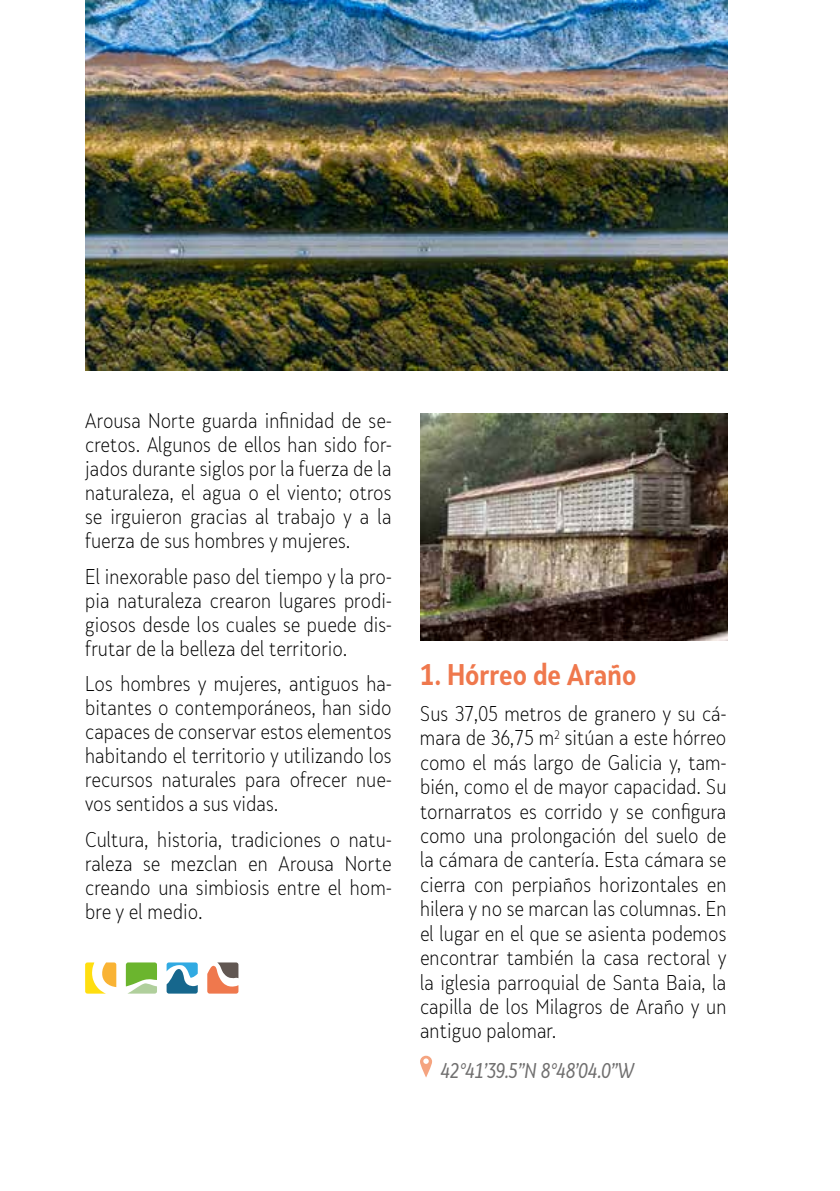
<style>
.page{position:relative;width:840px;height:1191px;background:#fff}
.page>*{position:absolute;margin:0;border:0;box-sizing:border-box;transform-origin:0 0}
.t1{font:700 28px "Skola Sans Cn";color:#ef784d}
.t2{font:300 20px/24px "Skola Sans Cn";color:#000;text-align:justify}
.t3{font:italic 20px "Skola Sans Cn";color:#706f6f}
</style>
<div class="page">
<svg style="left:420px;top:1055px;width:12px;height:22px"></svg>
<img style="left:85px;top:0;width:642px;height:370px">
<img style="left:420px;top:413px;width:307px;height:228px">
<svg style="left:85px;top:962px;width:31px;height:31px"></svg>
<svg style="left:207px;top:962px;width:31px;height:31px"></svg>
<svg style="left:166px;top:962px;width:32px;height:31px"></svg>
<svg style="left:126px;top:962px;width:31px;height:31px"></svg>
<p class="t2" style="left:85px;top:409px;width:308px">Arousa Norte guarda infinidad de se&shy;cretos. Algunos de ellos han sido for&shy;jados durante siglos por la fuerza de la naturaleza, el agua o el viento; otros se irguieron gracias al trabajo y a la fuerza de sus hombres y mujeres.</p>
<p class="t2" style="left:85px;top:564px;width:308px">El inexorable paso del tiempo y la pro&shy;pia naturaleza crearon lugares prodi&shy;giosos desde los cuales se puede dis&shy;frutar de la belleza del territorio.</p>
<p class="t2" style="left:85px;top:672px;width:308px">Los hombres y mujeres, antiguos ha&shy;bitantes o contemporáneos, han sido capaces de conservar estos elementos habitando el territorio y utilizando los recursos naturales para ofrecer nue&shy;vos sentidos a sus vidas.</p>
<p class="t2" style="left:85px;top:827px;width:308px">Cultura, historia, tradiciones o natu&shy;raleza se mezclan en Arousa Norte creando una simbiosis entre el hom&shy;bre y el medio.</p>
<h1 class="t1" style="left:420px;top:657px;width:218px">1. Hórreo de Araño</h1>
<p class="t2" style="left:420px;top:701px;width:308px">Sus 37,05 metros de granero y su cá&shy;mara de 36,75 m<sup>2</sup> sitúan a este hórreo como el más largo de Galicia y, tam&shy;bién, como el de mayor capacidad. Su tornarratos es corrido y se configura como una prolongación del suelo de la cámara de cantería. Esta cámara se cierra con perpiaños horizontales en hilera y no se marcan las columnas. En el lugar en el que se asienta podemos encontrar también la casa rectoral y la iglesia parroquial de Santa Baia, la capilla de los Milagros de Araño y un antiguo palomar.</p>
<p class="t3" style="left:440px;top:1058px;width:195px">42°41’39.5”N 8°48’04.0”W</p>
</div>
